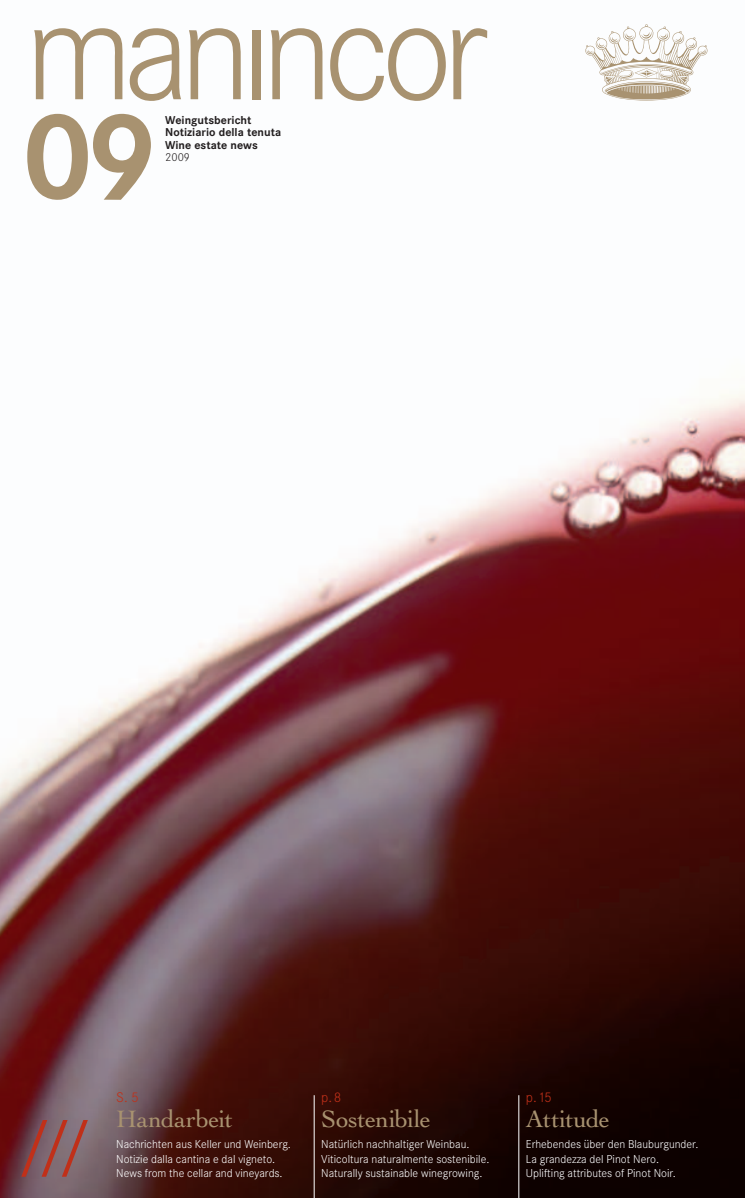
<style>
.page{position:relative;width:745px;height:1198px;background:#fff}
.page>*{position:absolute;margin:0;border:0;box-sizing:border-box;transform-origin:0 0}
.t1{font:300 137.5px "Corporate SBQ";letter-spacing:-.075em;color:#a89270}
.t2{font:700 120px "Corporate SBQ";color:#a89270}
.t3{font:25px "Cochin Man";letter-spacing:-.015em;color:#a89270}
.t4{font:300 13.75px "Corporate SBQ";color:#c03019}
.t5{font:300 11.25px/14.1px "Corporate SBQ";color:#fff}
.t6{font:700 11.25px/12.5px "Corporate SBQ";color:#231f20}
.t7{font:300 11.25px "Corporate SBQ";color:#231f20}
</style>
<div class="page">
<img style="left:0;top:49px;width:744px;height:1149px">
<svg style="left:584px;top:24px;width:123px;height:76px"></svg>
<svg style="left:21px;top:1120px;width:67px;height:56px"></svg>
<hr style="left:314px;top:1095px;width:1px;height:103px;background:#fff">
<hr style="left:518px;top:1095px;width:1px;height:103px;background:#fff">
<h1 class="t1" style="left:25px;top:-28px;width:464px">manıncor</h1>
<h2 class="t2" style="left:21px;top:83px;width:138px">09</h2>
<p class="t6" style="left:165px;top:114px;width:117px">Weingutsbericht<br>Notiziario della tenuta<br>Wine estate news</p>
<p class="t7" style="left:165px;top:151px;width:26px">2009</p>
<p class="t4" style="left:116px;top:1089px;width:24px">S. 5</p>
<h3 class="t3" style="left:116px;top:1104px;width:118px">Handarbeit</h3>
<p class="t5" style="left:116px;top:1137px;width:176px">Nachrichten aus Keller und Weinberg.<br>Notizie dalla cantina e dal vigneto.<br>News from the cellar and vineyards.</p>
<p class="t4" style="left:321px;top:1089px;width:22px">p.8</p>
<h3 class="t3" style="left:321px;top:1104px;width:111px">Sostenibile</h3>
<p class="t5" style="left:321px;top:1137px;width:170px">Natürlich nachhaltiger Weinbau.<br>Viticoltura naturalmente sostenibile.<br>Naturally sustainable winegrowing.</p>
<p class="t4" style="left:525px;top:1089px;width:27px">p.15</p>
<h3 class="t3" style="left:525px;top:1104px;width:85px">Attitude</h3>
<p class="t5" style="left:525px;top:1137px;width:174px">Erhebendes über den Blauburgunder.<br>La grandezza del Pinot Nero.<br>Uplifting attributes of Pinot Noir.</p>
</div>
